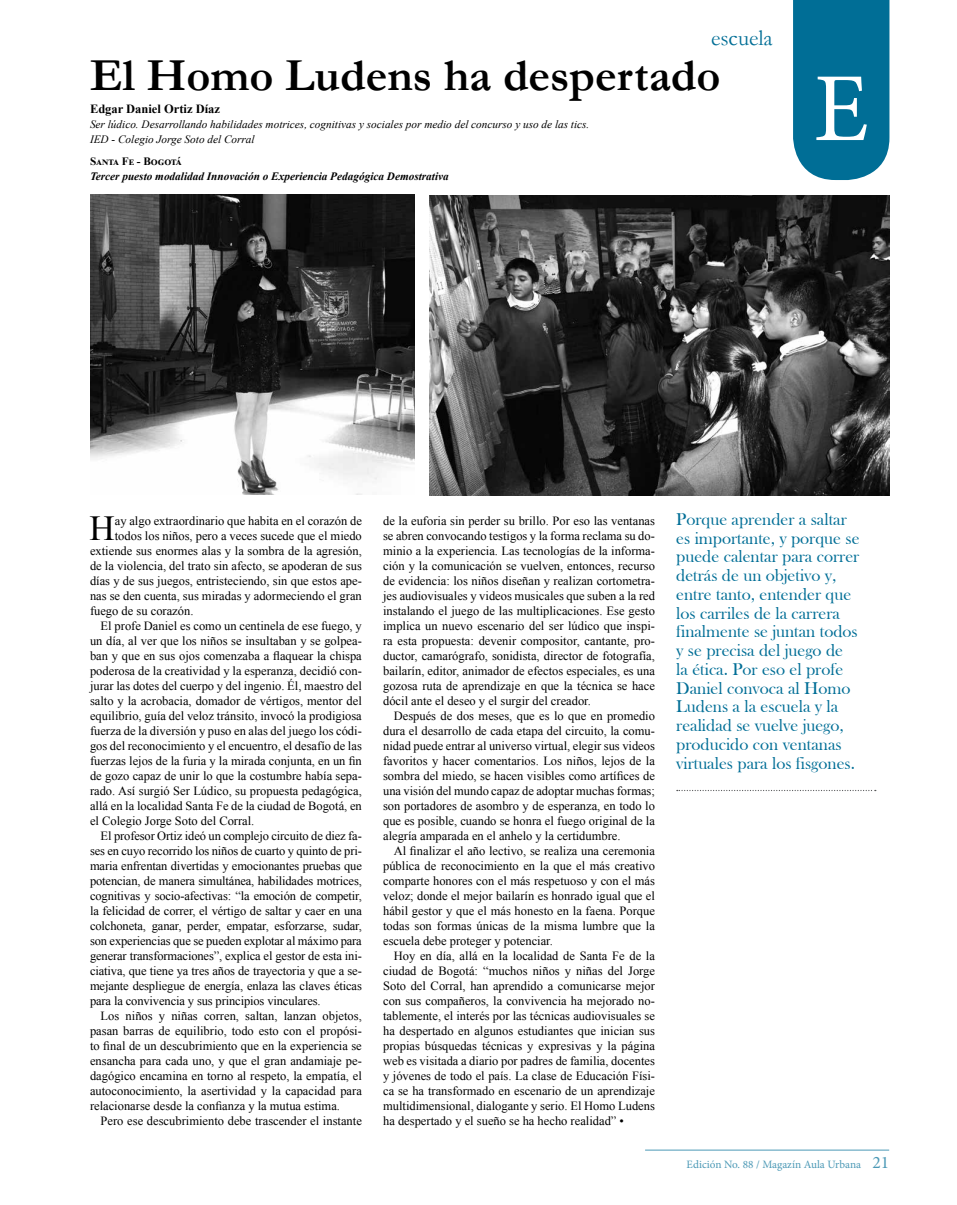
<style>
.page{position:relative;width:957px;height:1205px;background:#fff}
.page>*{position:absolute;margin:0;border:0;box-sizing:border-box;transform-origin:0 0}
.t1{font:97.5px "Minion Pro";color:#fff}
.t2{font:700 46.25px "Garamond";color:#000}
.t3{font:35.12px "Times New Roman";color:#000}
.t4{font:22.5px "Garamond";color:#006e96}
.t5{font:17.5px/18.8px "Bask Old Face";color:#006e96}
.t6{font:12.5px/15px "Times New Roman";color:#000;text-align:justify}
.t7{font:700 12.5px "Times New Roman";color:#000}
.t8{font:italic 11.25px/15px "Times New Roman";color:#000}
.t9{font:italic 700 11.25px "Times New Roman";color:#000}
.t10{font:11.25px "Minion Pro";color:#4c99b6}
.t11{font:700 11.25px "Times New Roman";color:#000}
.s1{font-size:17.5px}
</style>
<div class="page">
<hr style="left:645px;top:1150px;width:244px;height:1px;background:#4c99b6">
<svg style="left:677px;top:790px;width:199px;height:1px"></svg>
<img style="left:90px;top:194px;width:324px;height:301px">
<img style="left:429px;top:195px;width:460px;height:300px">
<svg style="left:793px;top:0;width:96px;height:180px;background:#0b749a"></svg>
<h3 class="t4" style="left:711px;top:25px;width:63px">escuela</h3>
<h2 class="t2" style="left:90px;top:50px;width:632px">El Homo Ludens ha despertado</h2>
<p class="t7" style="left:90px;top:102px;width:131px">Edgar Daniel Ortiz Díaz</p>
<p class="t8" style="left:90px;top:116px;width:501px">Ser lúdico. Desarrollando habilidades motrices, cognitivas y sociales por medio del concurso y uso de las tics.<br>IED - Colegio Jorge Soto del Corral</p>
<p class="t11" style="left:90px;top:155px;width:93px">Santa Fe - Bogotá</p>
<p class="t9" style="left:90px;top:170px;width:360px">Tercer puesto modalidad Innovación o Experiencia Pedagógica Demostrativa</p>
<h1 class="t1" style="left:813px;top:44px;width:57px">E</h1>
<h3 class="t3" style="left:89px;top:509px;width:27px">H</h3>
<p class="t6" style="left:115px;top:513px;width:248px">ay algo extraordinario que habita en el corazón de</p>
<p class="t6" style="left:115px;top:528px;width:248px">todos los niños, pero a veces sucede que el miedo</p>
<p class="t6" style="left:90px;top:543px;width:273px">extiende sus enormes alas y la sombra de la agresión,</p>
<p class="t6" style="left:90px;top:558px;width:273px">de la violencia, del trato sin afecto, se apoderan de sus</p>
<p class="t6" style="left:90px;top:573px;width:273px">días y de sus juegos, entristeciendo, sin que estos ape-</p>
<p class="t6" style="left:90px;top:588px;width:273px">nas se den cuenta, sus miradas y adormeciendo el gran</p>
<p class="t6" style="left:90px;top:603px;width:105px">fuego de su corazón.</p>
<p class="t6" style="left:101px;top:618px;width:263px">El profe Daniel es como un centinela de ese fuego, y</p>
<p class="t6" style="left:90px;top:633px;width:273px">un día, al ver que los niños se insultaban y se golpea-</p>
<p class="t6" style="left:90px;top:648px;width:273px">ban y que en sus ojos comenzaba a flaquear la chispa</p>
<p class="t6" style="left:90px;top:663px;width:273px">poderosa de la creatividad y la esperanza, decidió con-</p>
<p class="t6" style="left:90px;top:678px;width:273px">jurar las dotes del cuerpo y del ingenio. Él, maestro del</p>
<p class="t6" style="left:90px;top:693px;width:273px">salto y la acrobacia, domador de vértigos, mentor del</p>
<p class="t6" style="left:90px;top:708px;width:273px">equilibrio, guía del veloz tránsito, invocó la prodigiosa</p>
<p class="t6" style="left:90px;top:723px;width:273px">fuerza de la diversión y puso en alas del juego los códi-</p>
<p class="t6" style="left:90px;top:738px;width:273px">gos del reconocimiento y el encuentro, el desafío de las</p>
<p class="t6" style="left:90px;top:753px;width:273px">fuerzas lejos de la furia y la mirada conjunta, en un fin</p>
<p class="t6" style="left:90px;top:768px;width:273px">de gozo capaz de unir lo que la costumbre había sepa-</p>
<p class="t6" style="left:90px;top:783px;width:273px">rado. Así surgió Ser Lúdico, su propuesta pedagógica,</p>
<p class="t6" style="left:90px;top:798px;width:273px">allá en la localidad Santa Fe de la ciudad de Bogotá, en</p>
<p class="t6" style="left:90px;top:813px;width:166px">el Colegio Jorge Soto del Corral.</p>
<p class="t6" style="left:101px;top:828px;width:263px">El profesor Ortiz ideó un complejo circuito de diez fa-</p>
<p class="t6" style="left:90px;top:843px;width:273px">ses en cuyo recorrido los niños de cuarto y quinto de pri-</p>
<p class="t6" style="left:90px;top:858px;width:273px">maria enfrentan divertidas y emocionantes pruebas que</p>
<p class="t6" style="left:90px;top:873px;width:273px">potencian, de manera simultánea, habilidades motrices,</p>
<p class="t6" style="left:90px;top:888px;width:273px">cognitivas y socio-afectivas: “la emoción de competir,</p>
<p class="t6" style="left:90px;top:903px;width:273px">la felicidad de correr, el vértigo de saltar y caer en una</p>
<p class="t6" style="left:90px;top:918px;width:273px">colchoneta, ganar, perder, empatar, esforzarse, sudar,</p>
<p class="t6" style="left:90px;top:933px;width:273px">son experiencias que se pueden explotar al máximo para</p>
<p class="t6" style="left:90px;top:948px;width:273px">generar transformaciones”, explica el gestor de esta ini-</p>
<p class="t6" style="left:90px;top:963px;width:273px">ciativa, que tiene ya tres años de trayectoria y que a se-</p>
<p class="t6" style="left:90px;top:978px;width:273px">mejante despliegue de energía, enlaza las claves éticas</p>
<p class="t6" style="left:90px;top:993px;width:232px">para la convivencia y sus principios vinculares.</p>
<p class="t6" style="left:101px;top:1008px;width:263px">Los niños y niñas corren, saltan, lanzan objetos,</p>
<p class="t6" style="left:90px;top:1023px;width:273px">pasan barras de equilibrio, todo esto con el propósi-</p>
<p class="t6" style="left:90px;top:1038px;width:273px">to final de un descubrimiento que en la experiencia se</p>
<p class="t6" style="left:90px;top:1053px;width:273px">ensancha para cada uno, y que el gran andamiaje pe-</p>
<p class="t6" style="left:90px;top:1068px;width:273px">dagógico encamina en torno al respeto, la empatía, el</p>
<p class="t6" style="left:90px;top:1083px;width:273px">autoconocimiento, la asertividad y la capacidad para</p>
<p class="t6" style="left:90px;top:1098px;width:251px">relacionarse desde la confianza y la mutua estima.</p>
<p class="t6" style="left:101px;top:1113px;width:263px">Pero ese descubrimiento debe trascender el instante</p>
<p class="t6" style="left:383px;top:513px;width:273px">de la euforia sin perder su brillo. Por eso las ventanas se abren convocando testigos y la forma reclama su do&shy;minio a la experiencia. Las tecnologías de la informa&shy;ción y la comunicación se vuelven, entonces, recurso de evidencia: los niños diseñan y realizan cortometra&shy;jes audiovisuales y videos musicales que suben a la red instalando el juego de las multiplicaciones. Ese gesto implica un nuevo escenario del ser lúdico que inspi&shy;ra esta propuesta: devenir compositor, cantante, pro&shy;ductor, camarógrafo, sonidista, director de fotografía, bailarín, editor, animador de efectos especiales, es una gozosa ruta de aprendizaje en que la técnica se hace dócil ante el deseo y el surgir del creador.</p>
<p class="t6" style="left:383px;top:708px;width:273px;text-indent:11px">Después de dos meses, que es lo que en promedio dura el desarrollo de cada etapa del circuito, la comu&shy;nidad puede entrar al universo virtual, elegir sus videos favoritos y hacer comentarios. Los niños, lejos de la sombra del miedo, se hacen visibles como artífices de una visión del mundo capaz de adoptar muchas formas; son portadores de asombro y de esperanza, en todo lo que es posible, cuando se honra el fuego original de la alegría amparada en el anhelo y la certidumbre.</p>
<p class="t6" style="left:383px;top:843px;width:273px;text-indent:11px">Al finalizar el año lectivo, se realiza una ceremonia pública de reconocimiento en la que el más creativo comparte honores con el más respetuoso y con el más veloz; donde el mejor bailarín es honrado igual que el hábil gestor y que el más honesto en la faena. Porque todas son formas únicas de la misma lumbre que la escuela debe proteger y potenciar.</p>
<p class="t6" style="left:383px;top:948px;width:273px;text-indent:11px">Hoy en día, allá en la localidad de Santa Fe de la ciudad de Bogotá: “muchos niños y niñas del Jorge Soto del Corral, han aprendido a comunicarse mejor con sus compañeros, la convivencia ha mejorado no&shy;tablemente, el interés por las técnicas audiovisuales se ha despertado en algunos estudiantes que inician sus propias búsquedas técnicas y expresivas y la página web es visitada a diario por padres de familia, docentes y jóvenes de todo el país. La clase de Educación Físi&shy;ca se ha transformado en escenario de un aprendizaje multidimensional, dialogante y serio. El Homo Ludens ha despertado y el sueño se ha hecho realidad” •</p>
<p class="t5" style="left:676px;top:511px;width:185px">Porque aprender a saltar es importante, y porque se puede calentar para correr detrás de un objetivo y, entre tanto, entender que los carriles de la carrera finalmente se juntan todos y se precisa del juego de<br>la ética. Por eso el profe<br>Daniel convoca al Homo<br>Ludens a la escuela y la realidad se vuelve juego, producido con ventanas virtuales para los fisgones.</p>
<p class="t10" style="left:686px;top:1157px;width:204px">Edición No. 88 / Magazín Aula Urbana <span class="s1">21</span></p>
</div>
